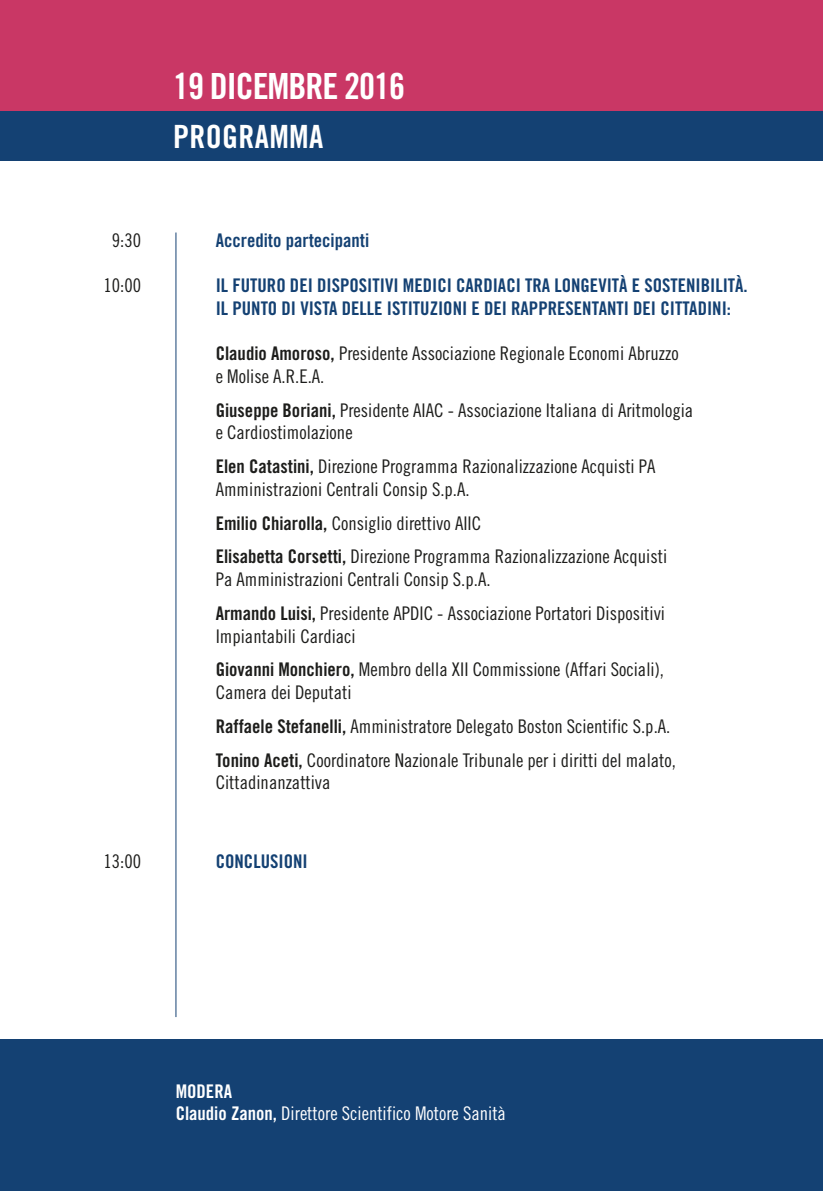
<style>
.page{position:relative;width:823px;height:1191px;background:#fff}
.page>*{position:absolute;margin:0;border:0;box-sizing:border-box;transform-origin:0 0}
.t1{font:36px "Trade Gothic Bold Cond Twenty";letter-spacing:-.03em;color:#fff}
.t2{font:32px "Trade Gothic Bold Cond Twenty";letter-spacing:.01em;color:#fff}
.t3{font:18.8px/33.8px "Trade Gothic Cond Eighteen";color:#1d1d1b}
.t4{font:18.8px/22.6px "Trade Gothic Bold Cond Twenty";color:#144173}
.t5{font:18.8px "Trade Gothic Cond Eighteen";color:#fff}
.t6{font:18.8px "Trade Gothic Bold Cond Twenty";color:#fff}
.s1{font-family:"Trade Gothic Bold Cond Twenty"}
</style>
<div class="page">
<div style="left:0;top:1039px;width:822px;height:152px;background:#144173"></div>
<div style="left:0;top:0;width:822px;height:136px;background:#c93765"></div>
<div style="left:0;top:111px;width:822px;height:49px;background:#144173"></div>
<hr style="left:175px;top:232px;width:1px;height:785px;background:#144173">
<h1 class="t1" style="left:173px;top:64px;width:233px">19 DICEMBRE 2016</h1>
<h2 class="t2" style="left:173px;top:117px;width:152px">PROGRAMMA</h2>
<p class="t3" style="left:112px;top:223px;width:31px">9:30</p>
<p class="t4" style="left:215px;top:229px;width:155px">Accredito partecipanti</p>
<p class="t3" style="left:103px;top:269px;width:39px">10:00</p>
<p class="t4" style="left:215px;top:274px;width:533px">IL FUTURO DEI DISPOSITIVI MEDICI CARDIACI TRA LONGEVITÀ E SOSTENIBILITÀ.<br>IL PUNTO DI VISTA DELLE ISTITUZIONI E DEI RAPPRESENTANTI DEI CITTADINI:</p>
<p class="t3" style="left:215px;top:342px;width:464px;line-height:22.6px"><span class="s1">Claudio Amoroso,</span> Presidente Associazione Regionale Economi Abruzzo e Molise A.R.E.A.</p>
<p class="t3" style="left:215px;top:398px;width:479px;line-height:22.6px"><span class="s1">Giuseppe Boriani,</span> Presidente AIAC - Associazione Italiana di Aritmologia e Cardiostimolazione</p>
<p class="t3" style="left:215px;top:455px;width:441px;line-height:22.6px"><span class="s1">Elen Catastini,</span> Direzione Programma Razionalizzazione Acquisti PA<br>Amministrazioni Centrali Consip S.p.A.</p>
<p class="t3" style="left:215px;top:506px;width:452px"><span class="s1">Emilio Chiarolla,</span> Consiglio direttivo AIIC<br><span class="s1">Elisabetta Corsetti,</span> Direzione Programma Razionalizzazione Acquisti</p>
<p class="t3" style="left:215px;top:562px;width:450px">Pa Amministrazioni Centrali Consip S.p.A.<br><span class="s1">Armando Luisi,</span> Presidente APDIC - Associazione Portatori Dispositivi</p>
<p class="t3" style="left:215px;top:618px;width:449px">Impiantabili Cardiaci<br><span class="s1">Giovanni Monchiero,</span> Membro della XII Commissione (Affari Sociali),</p>
<p class="t3" style="left:215px;top:675px;width:461px">Camera dei Deputati<br><span class="s1">Raffaele Stefanelli,</span> Amministratore Delegato Boston Scientific S.p.A.<br><span class="s1">Tonino Aceti,</span> Coordinatore Nazionale Tribunale per i diritti del malato,</p>
<p class="t3" style="left:215px;top:765px;width:116px">Cittadinanzattiva</p>
<p class="t3" style="left:103px;top:844px;width:39px">13:00</p>
<p class="t4" style="left:215px;top:850px;width:93px">CONCLUSIONI</p>
<p class="t6" style="left:175px;top:1079px;width:58px">MODERA</p>
<p class="t5" style="left:175px;top:1102px;width:331px"><span class="s1">Claudio Zanon,</span> Direttore Scientifico Motore Sanità</p>
</div>
